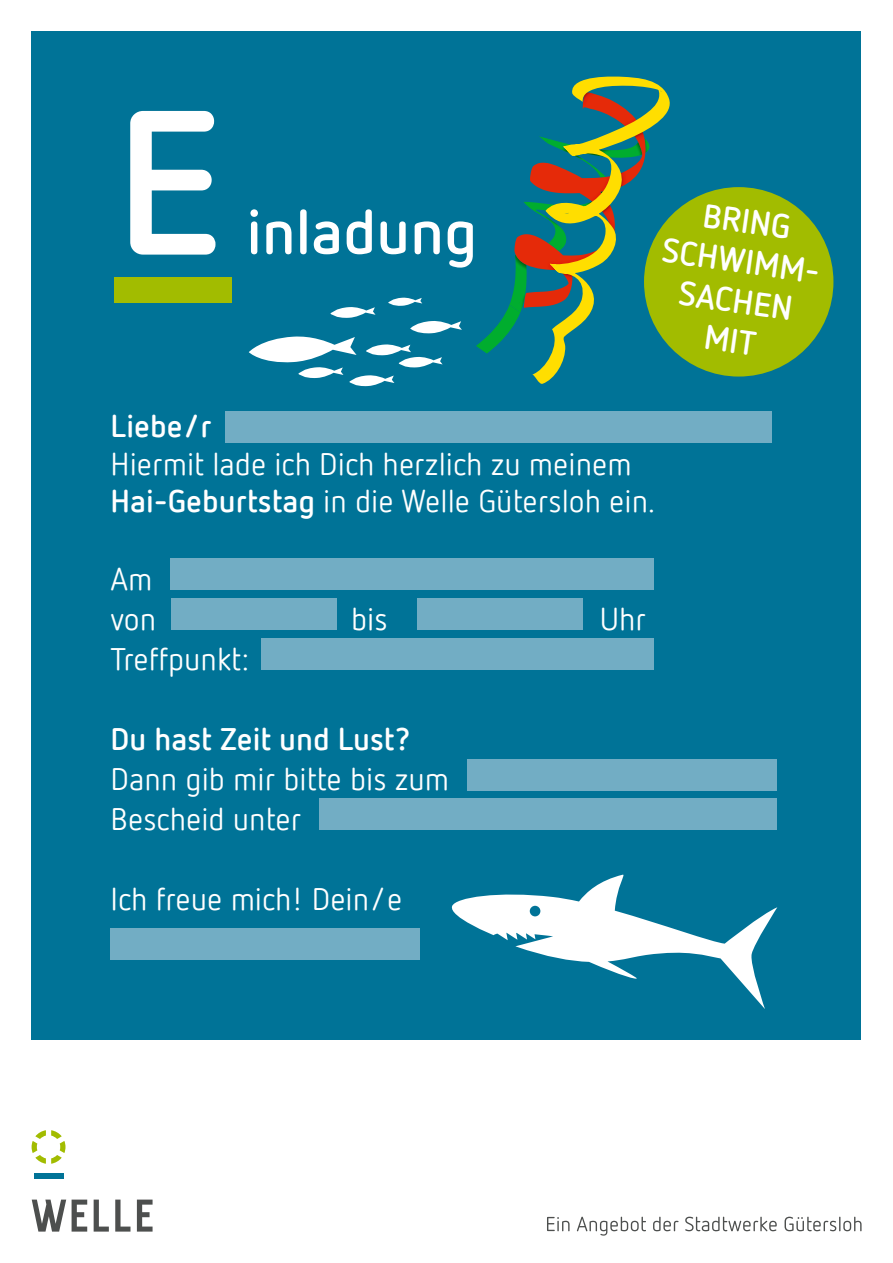
<style>
.page{position:relative;width:893px;height:1263px;background:#fff}
.page>*{position:absolute;margin:0;border:0;box-sizing:border-box;transform-origin:0 0}
.Grundschrift_SWG_Schrift{font:700 204.9px "Netto Offc";color:#fff}
.Grundschrift_SWG_Schrift-2{font:700 62.4px "Netto Offc";color:#fff}
.Grundschrift_SWG_Schrift-3{font:700 33.45px/40px "Netto Offc";color:#fff;text-align:center}
.Grundschrift_SWG_Schrift-4{font:31.2px "Netto Offc";color:#fff}
.Grundschrift_SWG_Schrift-5{font:700 31.2px "Netto Offc";color:#fff}
.s1{font-weight:700}
</style>
<div class="page">
<div style="left:32px;top:32px;width:829px;height:1008px;background:#007397"></div>
<svg style="left:94px;top:1199px;width:15px;height:32px"></svg>
<svg style="left:115px;top:1199px;width:15px;height:32px"></svg>
<svg style="left:32px;top:1199px;width:34px;height:32px"></svg>
<svg style="left:72px;top:1199px;width:15px;height:32px"></svg>
<svg style="left:137px;top:1199px;width:16px;height:32px"></svg>
<svg style="left:32px;top:1130px;width:34px;height:34px"></svg>
<div style="left:34px;top:1173px;width:29px;height:5px;background:#007397"></div>
<svg style="left:547px;top:1217px;width:314px;height:18px"></svg>
<div style="left:114px;top:277px;width:118px;height:26px;background:#a2bc00"></div>
<div style="left:226px;top:411px;width:546px;height:32px;background:#72adc4"></div>
<div style="left:171px;top:559px;width:483px;height:31px;background:#72adc4"></div>
<div style="left:171px;top:598px;width:165px;height:32px;background:#72adc4"></div>
<div style="left:417px;top:598px;width:166px;height:32px;background:#72adc4"></div>
<div style="left:261px;top:638px;width:393px;height:32px;background:#72adc4"></div>
<div style="left:467px;top:759px;width:310px;height:32px;background:#72adc4"></div>
<div style="left:319px;top:798px;width:458px;height:32px;background:#72adc4"></div>
<div style="left:111px;top:928px;width:309px;height:32px;background:#72adc4"></div>
<div style="left:644px;top:187px;width:189px;height:190px;background:#a2bc00;border-radius:50%"></div>
<img style="left:476px;top:306px;width:45px;height:48px">
<img style="left:514px;top:168px;width:18px;height:140px">
<svg style="left:532px;top:76px;width:147px;height:308px"></svg>
<svg style="left:249px;top:297px;width:213px;height:90px"></svg>
<svg style="left:451px;top:874px;width:326px;height:135px"></svg>
<div style="left:530px;top:906px;width:10px;height:10px;background:#007397;border-radius:50%"></div>
<p class="Grundschrift_SWG_Schrift" style="left:114px;top:54px;width:111px">E</p>
<p class="Grundschrift_SWG_Schrift-2" style="left:246px;top:193px;width:232px">inladung</p>
<p class="Grundschrift_SWG_Schrift-3" style="left:671px;top:189px;width:162px;rotate:8deg">BRING<br>SCHWIMM-<br>SACHEN</p>
<p class="Grundschrift_SWG_Schrift-5" style="left:111px;top:407px;width:103px">Liebe/r</p>
<p class="Grundschrift_SWG_Schrift-4" style="left:111px;top:445px;width:523px">Hiermit lade ich Dich herzlich zu meinem</p>
<p class="Grundschrift_SWG_Schrift-4" style="left:111px;top:482px;width:546px"><span class="s1">Hai-Geburtstag</span> in die Welle Gütersloh ein.</p>
<p class="Grundschrift_SWG_Schrift-4" style="left:111px;top:559px;width:44px">Am</p>
<p class="Grundschrift_SWG_Schrift-4" style="left:111px;top:600px;width:47px">von</p>
<p class="Grundschrift_SWG_Schrift-4" style="left:351px;top:600px;width:38px">bis</p>
<p class="Grundschrift_SWG_Schrift-4" style="left:600px;top:600px;width:48px">Uhr</p>
<p class="Grundschrift_SWG_Schrift-4" style="left:111px;top:640px;width:140px">Treffpunkt:</p>
<p class="Grundschrift_SWG_Schrift-5" style="left:111px;top:719px;width:301px">Du hast Zeit und Lust?</p>
<p class="Grundschrift_SWG_Schrift-4" style="left:111px;top:760px;width:340px">Dann gib mir bitte bis zum</p>
<p class="Grundschrift_SWG_Schrift-4" style="left:111px;top:800px;width:192px">Bescheid unter</p>
<p class="Grundschrift_SWG_Schrift-4" style="left:111px;top:880px;width:293px">Ich freue mich! Dein/e</p>
</div>
